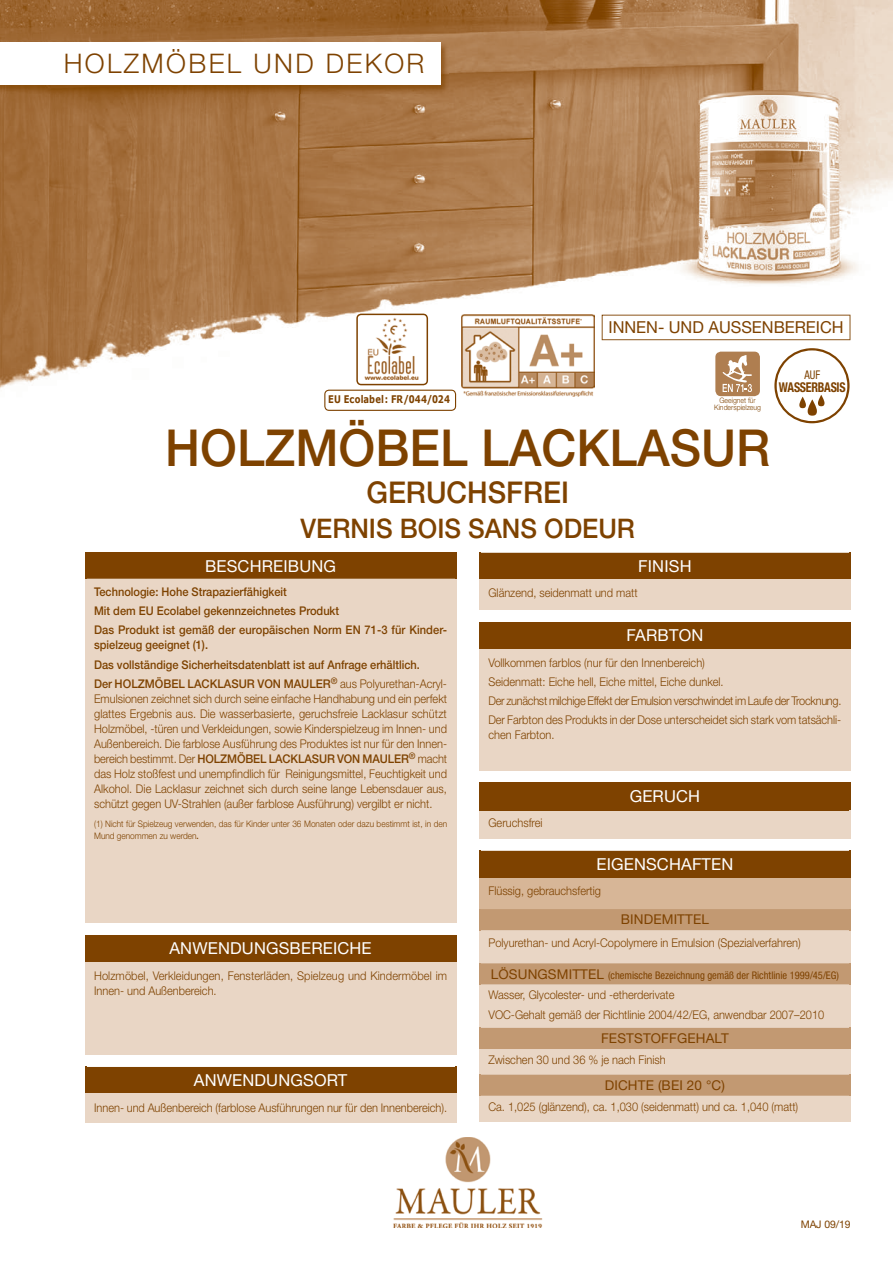
<style>
.page{position:relative;width:893px;height:1263px;background:#fff}
.page>*{position:absolute;margin:0;border:0;box-sizing:border-box;transform-origin:0 0}
.t1{font:500 51px "Helvetica Neue LT Std";color:#7e4200;scale:.95 1}
.t2{font:500 30px "Helvetica Neue LT Std";color:#7e4200;scale:.95 1}
.t3{font:500 27px "Helvetica Neue LT Std";color:#7e4200;scale:.95 1}
.t4{font:300 27px "Helvetica Neue LT Std";letter-spacing:.09em;color:#7e4200}
.t5{font:16.5px "Helvetica Neue LT Std";letter-spacing:.01em;color:#fff}
.t6{font:16.5px "Helvetica Neue LT Std";color:#7e4200}
.t7{font:13.5px "Helvetica Neue LT Std";letter-spacing:.01em;color:#7e4200}
.t8{font:700 condensed 13.5px "Helvetica Neue LT Std";letter-spacing:-.02em;color:#7e4200;scale:.89 1}
.t9{font:300 12px/15px "Helvetica Neue LT Std";color:#7e4200;scale:.92 1}
.t10{font:500 12px/19.2px "Helvetica Neue LT Std";color:#7e4200;scale:.92 1}
.t11{font:300 12px/15px "Helvetica Neue LT Std";color:#7e4200;scale:.93 1}
.t12{font:condensed 12px "Helvetica Neue LT Std";color:#7e4200;scale:.89 1}
.t13{font:condensed 10.5px "Helvetica Neue LT Std";color:#7e4200}
.t14{font:700 10.5px "Verdana";letter-spacing:.015em;color:#7e4200;scale:.8 1}
.t15{font:10.5px "Helvetica Neue LT Std";letter-spacing:-.01em;color:#7e4200}
.t16{font:300 9px/12px "Helvetica Neue LT Std";color:#7e4200;scale:.92 1}
.t17{font:300 7.5px/7.2px "Helvetica Neue LT Std";color:#7e4200;text-align:center;scale:.92 1}
.s1{font-weight:300}
.s2{font-weight:500}
.s3{font-stretch:normal;font-size:13.5px}
</style>
<div class="page">
<img style="left:0;top:0;width:893px;height:400px">
<img style="left:0;top:42px;width:449px;height:52px">
<div style="left:0;top:43px;width:440px;height:42px;background:#fff"></div>
<div style="left:86px;top:554px;width:369px;height:25px;background:#7e4200"></div>
<div style="left:86px;top:579px;width:369px;height:542px;background:#e9d6c5"></div>
<svg style="left:86px;top:923px;width:370px;height:144px;fill:#e9d6c5"></svg>
<svg style="left:85px;top:554px;width:1px;height:25px"></svg>
<hr style="left:85px;top:553px;width:371px;height:1px;background:#7e4200">
<svg style="left:455px;top:554px;width:1px;height:25px"></svg>
<hr style="left:85px;top:579px;width:1px;height:342px;background:#e9d6c5">
<hr style="left:455px;top:579px;width:1px;height:342px;background:#e9d6c5">
<hr style="left:85px;top:921px;width:371px;height:2px;background:#e9d6c5">
<svg style="left:85px;top:935px;width:1px;height:27px"></svg>
<svg style="left:455px;top:935px;width:1px;height:27px"></svg>
<hr style="left:85px;top:963px;width:1px;height:90px;background:#e9d6c5">
<hr style="left:85px;top:962px;width:371px;height:1px;background:#e9d6c5">
<hr style="left:455px;top:963px;width:1px;height:90px;background:#e9d6c5">
<hr style="left:85px;top:1053px;width:371px;height:2px;background:#e9d6c5">
<hr style="left:85px;top:1121px;width:371px;height:2px;background:#e9d6c5">
<svg style="left:85px;top:1067px;width:1px;height:54px"></svg>
<hr style="left:85px;top:1094px;width:371px;height:1px;background:#e9d6c5">
<svg style="left:455px;top:1067px;width:1px;height:54px"></svg>
<div style="left:480px;top:553px;width:369px;height:27px;background:#7e4200"></div>
<svg style="left:480px;top:581px;width:369px;height:539px;background:#c4a381"></svg>
<svg style="left:480px;top:610px;width:370px;height:240px;background:#d3b9a0"></svg>
<div style="left:480px;top:878px;width:370px;height:31px;background:#d7b697"></div>
<svg style="left:480px;top:909px;width:369px;height:187px;background:#d7ba9f"></svg>
<svg style="left:479px;top:553px;width:1px;height:55px"></svg>
<hr style="left:479px;top:580px;width:371px;height:1px;background:#e9d6c5">
<svg style="left:849px;top:553px;width:1px;height:55px"></svg>
<hr style="left:479px;top:608px;width:371px;height:2px;background:#e9d6c5">
<svg style="left:479px;top:622px;width:1px;height:27px"></svg>
<svg style="left:849px;top:622px;width:1px;height:27px"></svg>
<hr style="left:479px;top:650px;width:1px;height:119px;background:#e9d6c5">
<hr style="left:479px;top:649px;width:371px;height:1px;background:#e9d6c5">
<hr style="left:849px;top:650px;width:1px;height:119px;background:#e9d6c5">
<hr style="left:479px;top:769px;width:371px;height:1px;background:#e9d6c5">
<hr style="left:479px;top:782px;width:371px;height:1px;background:#7e4200">
<svg style="left:479px;top:783px;width:1px;height:54px"></svg>
<hr style="left:479px;top:810px;width:371px;height:1px;background:#7e4200">
<svg style="left:849px;top:783px;width:1px;height:54px"></svg>
<hr style="left:479px;top:837px;width:371px;height:1px;background:#e9d6c5">
<svg style="left:479px;top:850px;width:1px;height:28px"></svg>
<svg style="left:849px;top:850px;width:1px;height:28px"></svg>
<hr style="left:479px;top:878px;width:1px;height:31px;background:#d7b697">
<hr style="left:479px;top:930px;width:1px;height:33px;background:#e9d6c5">
<hr style="left:849px;top:930px;width:1px;height:33px;background:#e9d6c5">
<hr style="left:479px;top:984px;width:1px;height:44px;background:#e9d6c5">
<hr style="left:849px;top:984px;width:1px;height:44px;background:#e9d6c5">
<svg style="left:479px;top:1028px;width:1px;height:92px"></svg>
<svg style="left:849px;top:1028px;width:1px;height:92px"></svg>
<svg style="left:479px;top:963px;width:1px;height:21px"></svg>
<svg style="left:849px;top:963px;width:1px;height:21px"></svg>
<svg style="left:479px;top:909px;width:1px;height:21px"></svg>
<svg style="left:849px;top:909px;width:1px;height:21px"></svg>
<hr style="left:479px;top:1120px;width:371px;height:2px;background:#e9d6c5">
<img style="left:393px;top:1137px;width:150px;height:91px">
<svg style="left:602px;top:315px;width:248px;height:25px"></svg>
<svg style="left:774px;top:348px;width:75px;height:75px"></svg>
<svg style="left:808px;top:399px;width:9px;height:17px"></svg>
<svg style="left:799px;top:397px;width:7px;height:11px"></svg>
<svg style="left:818px;top:395px;width:6px;height:11px"></svg>
<img style="left:461px;top:315px;width:133px;height:81px">
<div style="left:715px;top:352px;width:45px;height:44px;background:#af7e50;border-radius:6px"></div>
<svg style="left:722px;top:355px;width:30px;height:36px"></svg>
<svg style="left:324px;top:314px;width:132px;height:97px"></svg>
<h3 class="t4" style="left:64px;top:47px;width:362px">HOLZMÖBEL UND DEKOR</h3>
<p class="t14" style="left:328px;top:392px;width:154px">EU Ecolabel : FR/044/024</p>
<h3 class="t6" style="left:608px;top:318px;width:237px">INNEN- UND AUSSENBEREICH</h3>
<p class="t12" style="left:804px;top:368px;width:19px">AUF</p>
<p class="t8" style="left:779px;top:379px;width:76px">WASSERBASIS</p>
<p class="t17" style="left:714px;top:397px;width:52px">Geeignet für<br>Kinderspielzeug</p>
<h1 class="t1" style="left:165px;top:417px;width:638px">HOLZMÖBEL LACKLASUR</h1>
<h2 class="t2" style="left:366px;top:475px;width:215px">GERUCHSFREI</h2>
<h3 class="t3" style="left:300px;top:512px;width:354px">VERNIS BOIS SANS ODEUR</h3>
<h3 class="t5" style="left:205px;top:556px;width:133px">BESCHREIBUNG</h3>
<p class="t10" style="left:94px;top:582px;width:385px">Technologie: Hohe Strapazierfähigkeit<br>Mit dem EU Ecolabel gekennzeichnetes Produkt<br>Das Produkt ist gemäß der europäischen Norm EN 71-3 für Kinder-</p>
<p class="t10" style="left:94px;top:635px;width:385px">spielzeug geeignet (1).<br>Das vollständige Sicherheitsdatenblatt ist auf Anfrage erhältlich.<br>Der HOLZMÖBEL LACKLASUR VON MAULER<sup>®</sup> <span class="s1">aus Polyurethan-Acryl-</span></p>
<p class="t9" style="left:94px;top:691px;width:385px;text-align:justify">Emulsionen zeichnet sich durch seine einfache Handhabung und ein perfekt glattes Ergebnis aus. Die wasserbasierte, geruchsfreie Lacklasur schützt Holzmöbel, -türen und Verkleidungen, sowie Kinderspielzeug im Innen- und Außenbereich. Die farblose Ausführung des Produktes ist nur für den Innen&shy;bereich bestimmt. Der <span class="s2">HOLZMÖBEL LACKLASUR VON MAULER</span><sup>®</sup> macht das Holz stoßfest und unempfindlich für Reinigungsmittel, Feuchtigkeit und Alkohol. Die Lacklasur zeichnet sich durch seine lange Lebensdauer aus, schützt gegen UV-Strahlen (außer farblose Ausführung) vergilbt er nicht.</p>
<p class="t16" style="left:94px;top:818px;width:385px">(1) Nicht für Spielzeug verwenden, das für Kinder unter 36 Monaten oder dazu bestimmt ist, in den<br>Mund genommen zu werden<span class="s2">.</span></p>
<h3 class="t5" style="left:638px;top:556px;width:55px">FINISH</h3>
<p class="t9" style="left:488px;top:585px;width:164px">Glänzend, seidenmatt und matt</p>
<h3 class="t5" style="left:626px;top:626px;width:78px">FARBTON</h3>
<p class="t9" style="left:488px;top:653px;width:385px;line-height:19.2px">Vollkommen farblos (nur für den Innenbereich)<br>Seidenmatt: Eiche hell, Eiche mittel, Eiche dunkel.<br>Der zunächst milchige Effekt der Emulsion verschwindet im Laufe der Trocknung.<br>Der Farbton des Produkts in der Dose unterscheidet sich stark vom tatsächli-</p>
<p class="t9" style="left:488px;top:727px;width:73px">chen Farbton.</p>
<h3 class="t5" style="left:630px;top:786px;width:72px">GERUCH</h3>
<p class="t9" style="left:488px;top:815px;width:60px">Geruchsfrei</p>
<h3 class="t5" style="left:169px;top:939px;width:204px">ANWENDUNGSBEREICHE</h3>
<p class="t11" style="left:94px;top:968px;width:381px">Holzmöbel, Verkleidungen, Fensterläden, Spielzeug und Kindermöbel im<br>Innen- und Außenbereich.</p>
<h3 class="t5" style="left:194px;top:1070px;width:155px">ANWENDUNGSORT</h3>
<p class="t9" style="left:94px;top:1099px;width:385px">Innen- und Außenbereich (farblose Ausführungen nur für den Innenbereich).</p>
<h3 class="t5" style="left:596px;top:854px;width:138px">EIGENSCHAFTEN</h3>
<p class="t9" style="left:488px;top:883px;width:124px">Flüssig, gebrauchsfertig</p>
<p class="t7" style="left:621px;top:912px;width:90px">BINDEMITTEL</p>
<p class="t9" style="left:488px;top:935px;width:341px">Polyurethan- und Acryl-Copolymere in Emulsion (Spezialverfahren)</p>
<p class="t13" style="left:491px;top:969px;width:350px"><span class="s3">LÖSUNGSMITTEL</span> (chemische Bezeichnung gemäß der Richtlinie 1999/45/EG)</p>
<p class="t9" style="left:488px;top:985px;width:367px;line-height:19.2px">Wasser, Glycolester- und -etherderivate<br>VOC-Gehalt gemäß der Richtlinie 2004/42/EG, anwendbar 2007–2010</p>
<p class="t7" style="left:601px;top:1030px;width:129px">FESTSTOFFGEHALT</p>
<p class="t9" style="left:488px;top:1052px;width:194px">Zwischen 30 und 36 % je nach Finish</p>
<p class="t7" style="left:605px;top:1077px;width:122px">DICHTE (BEI 20 °C)</p>
<p class="t9" style="left:488px;top:1099px;width:338px">Ca. 1,025 (glänzend), ca. 1,030 (seidenmatt) und ca. 1,040 (matt)</p>
<p class="t15" style="left:801px;top:1218px;width:51px">MAJ 09/19</p>
</div>
